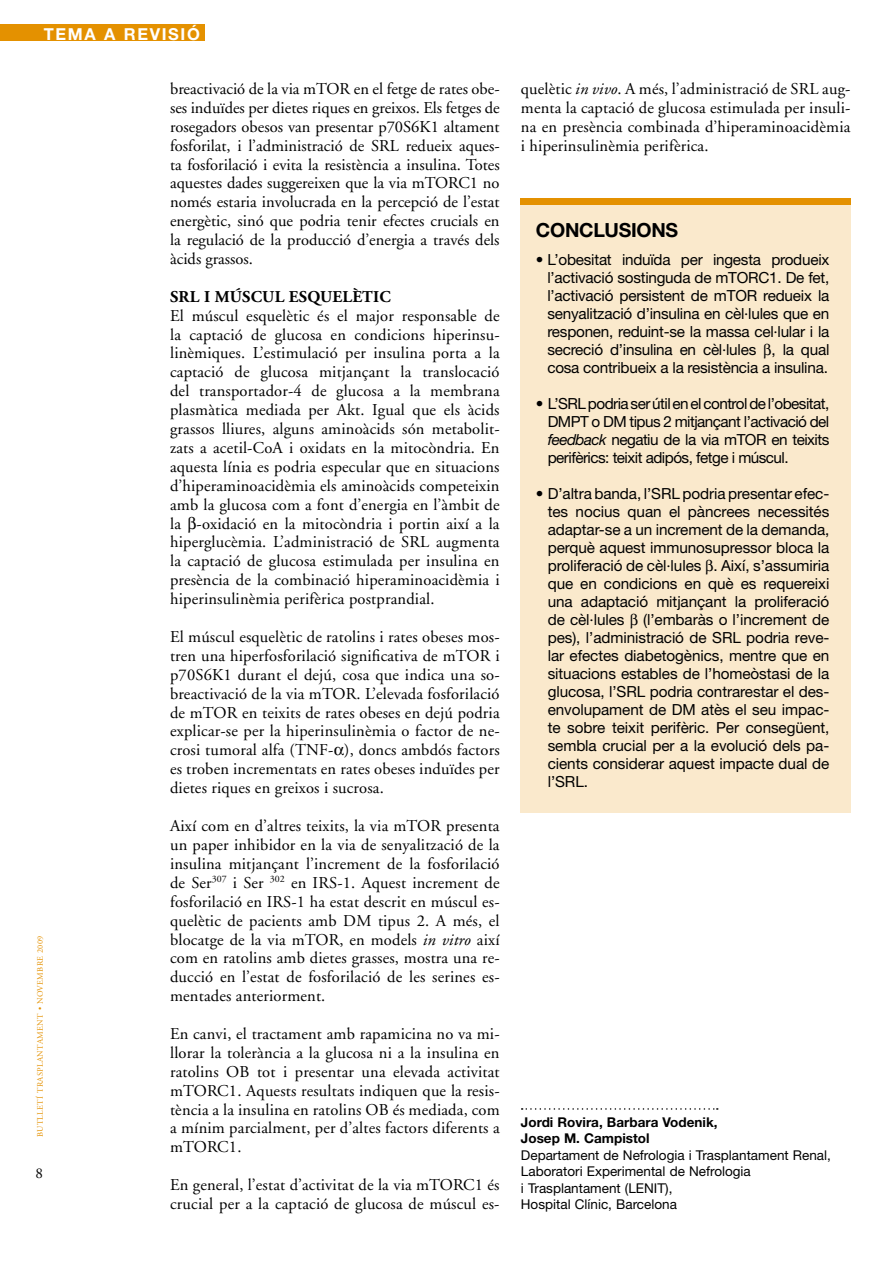
<style>
.page{position:relative;width:893px;height:1263px;background:#fff}
.page>*{position:absolute;margin:0;border:0;box-sizing:border-box;transform-origin:0 0}
.t1{font:700 19.5px "Helvetica Neue";letter-spacing:-.015em;color:#000}
.t2{font:16.5px/18.9px "Adobe Garamond";letter-spacing:.01em;color:#000;text-align:justify}
.t3{font:700 16.5px "Adobe Garamond";letter-spacing:.01em;color:#000}
.t4{font:700 16.5px "Helvetica Neue";color:#fff}
.t5{font:15.3px/18px "Helvetica Neue";letter-spacing:-.015em;color:#000;text-align:justify}
.t6{font:15px "Adobe Garamond";color:#000}
.t7{font:13.5px/16.5px "Helvetica Neue";color:#000}
.t8{font:700 13.5px/16.5px "Helvetica Neue";color:#000}
.t9{font:8.25px "Adobe Garamond";letter-spacing:.04em;color:#e49100}
.s1{font-style:italic}
</style>
<div class="page">
<svg style="left:522px;top:1108px;width:196px;height:2px"></svg>
<div style="left:521px;top:198px;width:330px;height:614px;background:#fae9cc"></div>
<div style="left:521px;top:198px;width:330px;height:7px;background:#e49100"></div>
<div style="left:0;top:24px;width:204px;height:17px;background:#e49100"></div>
<p class="t4" style="left:44px;top:24px;width:14px">tema</p>
<p class="t4" style="left:104px;top:24px;width:97px">arevisió</p>
<p class="t9" style="left:36px;top:1137px;width:203px;rotate:-90deg">BUTLLETÍ TRASPLANTAMENT • NOVEMBRE 2009</p>
<p class="t6" style="left:36px;top:1165px;width:9px">8</p>
<p class="t2" style="left:170px;top:80px;width:331px">breactivació de la via mTOR en el fetge de rates obe&shy;ses induïdes per dietes riques en greixos. Els fetges de rosegadors obesos van presentar p70S6K1 altament fosforilat, i l’administració de SRL redueix aques&shy;ta fosforilació i evita la resistència a insulina. Totes aquestes dades suggereixen que la via mTORC1 no només estaria involucrada en la percepció de l’estat energètic, sinó que podria tenir efectes crucials en la regulació de la producció d’energia a través dels àcids grassos.</p>
<p class="t3" style="left:170px;top:288px;width:222px">SRL I MÚSCUL ESQUELÈTIC</p>
<p class="t2" style="left:170px;top:306px;width:331px">El múscul esquelètic és el major responsable de la captació de glucosa en condicions hiperinsu&shy;linèmiques. L’estimulació per insulina porta a la captació de glucosa mitjançant la translocació del transportador-4 de glucosa a la membrana plasmàtica mediada per Akt. Igual que els àcids grassos lliures, alguns aminoàcids són metabolit&shy;zats a acetil-CoA i oxidats en la mitocòndria. En aquesta línia es podria especular que en situacions d’hiperaminoacidèmia els aminoàcids competeixin amb la glucosa com a font d’energia en l’àmbit de la -oxidació en la mitocòndria i portin així a la hiperglucèmia. L’administració de SRL augmenta la captació de glucosa estimulada per insulina en presència de la combinació hiperaminoacidèmia i hiperinsulinèmia perifèrica postprandial.</p>
<p class="t2" style="left:170px;top:628px;width:331px">El múscul esquelètic de ratolins i rates obeses mos&shy;tren una hiperfosforilació significativa de mTOR i p70S6K1 durant el dejú, cosa que indica una so&shy;breactivació de la via mTOR. L’elevada fosforilació de mTOR en teixits de rates obeses en dejú podria explicar-se per la hiperinsulinèmia o factor de ne&shy;crosi tumoral alfa (TNF- ), doncs ambdós factors es troben incrementats en rates obeses induïdes per dietes riques en greixos i sucrosa.</p>
<p class="t2" style="left:170px;top:817px;width:331px">Així com en d’altres teixits, la via mTOR presenta un paper inhibidor en la via de senyalització de la insulina mitjançant l’increment de la fosforilació de Ser<sup>307</sup> i Ser <sup>302</sup> en IRS-1. Aquest increment de fosforilació en IRS-1 ha estat descrit en múscul es&shy;quelètic de pacients amb DM tipus 2. A més, el blocatge de la via mTOR, en models <span class="s1">in vitro</span> així com en ratolins amb dietes grasses, mostra una re&shy;ducció en l’estat de fosforilació de les serines es&shy;mentades anteriorment.</p>
<p class="t2" style="left:170px;top:1025px;width:331px">En canvi, el tractament amb rapamicina no va mi&shy;llorar la tolerància a la glucosa ni a la insulina en ratolins OB tot i presentar una elevada activitat mTORC1. Aquests resultats indiquen que la resis&shy;tència a la insulina en ratolins OB és mediada, com a mínim parcialment, per d’altes factors diferents a mTORC1.</p>
<p class="t2" style="left:170px;top:1176px;width:331px">En general, l’estat d’activitat de la via mTORC1 és crucial per a la captació de glucosa de múscul es-</p>
<p class="t2" style="left:521px;top:80px;width:331px">quelètic <span class="s1">in vivo</span>. A més, l’administració de SRL aug&shy;menta la captació de glucosa estimulada per insuli&shy;na en presència combinada d’hiperaminoacidèmia i hiperinsulinèmia perifèrica.</p>
<p class="t1" style="left:536px;top:218px;width:144px">CONCLUSIONS</p>
<p class="t5" style="left:547px;top:251px;width:284px;text-indent:-11px">• L’obesitat induïda per ingesta produeix l’activació sostinguda de mTORC1. De fet, l’activació persistent de mTOR redueix la senyalització d’insulina en cèl·lules que en responen, reduint-se la massa cel·lular i la secreció d’insulina en cèl·lules , la qual cosa contribueix a la resistència a insulina.</p>
<p class="t5" style="left:548px;top:395px;width:283px;text-indent:-12px">• L’SRL podria ser útil en el control de l’obesitat, DMPT o DM tipus 2 mitjançant l’activació del <span class="s1">feedback</span> negatiu de la via mTOR en teixits perifèrics: teixit adipós, fetge i múscul.</p>
<p class="t5" style="left:548px;top:485px;width:283px;text-indent:-12px">• D’altra banda, l’SRL podria presentar efec&shy;tes nocius quan el pàncrees necessités adaptar-se a un increment de la demanda, perquè aquest immunosupressor bloca la proliferació de cèl·lules . Així, s’assumiria que en condicions en què es requereixi una adaptació mitjançant la proliferació de cèl·lules (l’embaràs o l’increment de pes), l’administració de SRL podria reve&shy;lar efectes diabetogènics, mentre que en situacions estables de l’homeòstasi de la glucosa, l’SRL podria contrarestar el des&shy;envolupament de DM atès el seu impac&shy;te sobre teixit perifèric. Per consegüent, sembla crucial per a la evolució dels pa&shy;cients considerar aquest impacte dual de l’SRL.</p>
<p class="t8" style="left:521px;top:1113px;width:198px">Jordi Rovira, Barbara Vodenik,<br>Josep M. Campistol</p>
<p class="t7" style="left:521px;top:1146px;width:311px">Departament de Nefrologia i Trasplantament Renal, Laboratori Experimental de Nefrologia<br>i Trasplantament (LENIT),<br>Hospital Clínic, Barcelona</p>
</div>
